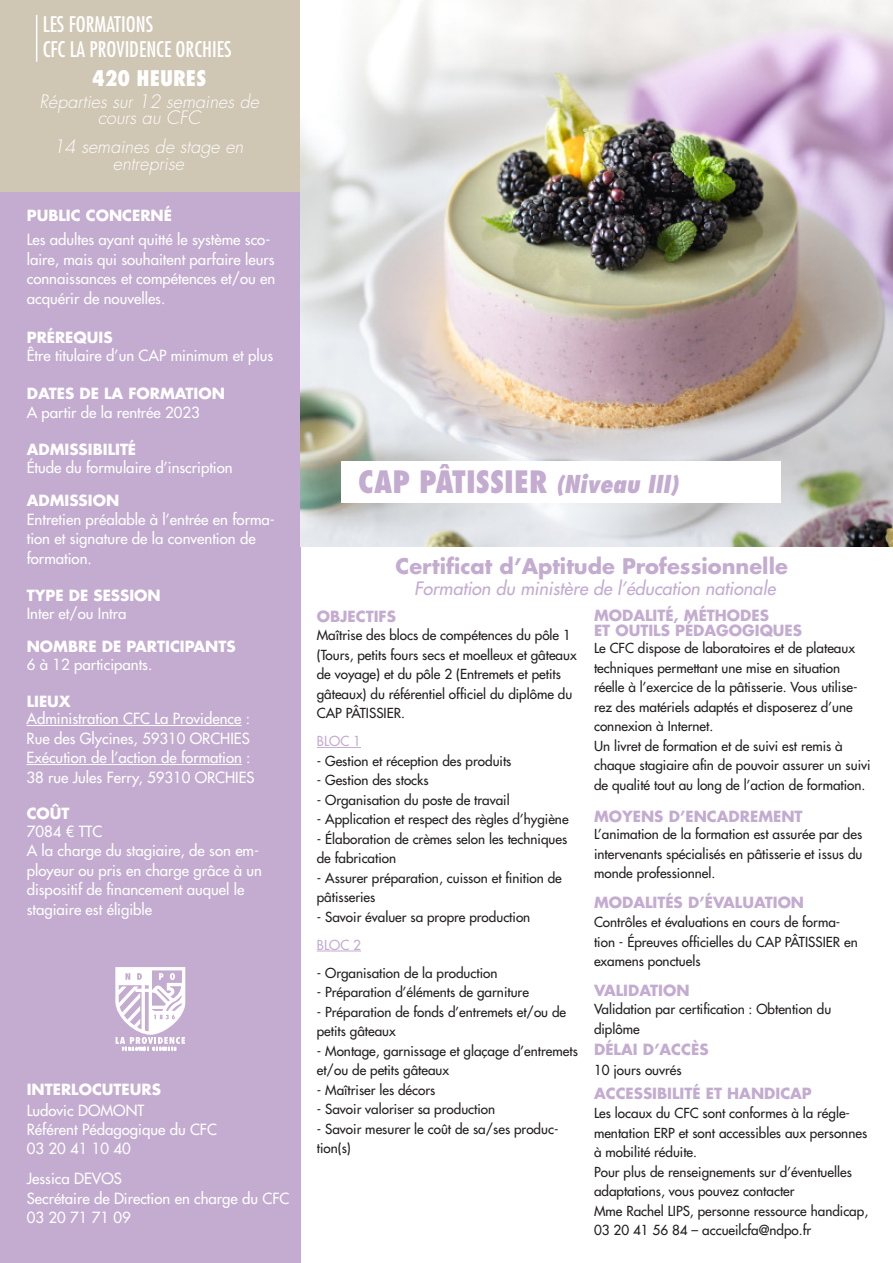
<style>
.page{position:relative;width:893px;height:1263px;background:#fff}
.page>*{position:absolute;margin:0;border:0;box-sizing:border-box;transform-origin:0 0}
.t1{font:800 condensed 30px "Futura Std";color:#c3acd0}
.t2{font:700 21px "Futura Std";color:#c3acd0}
.t3{font:condensed 21px "Futura Std";color:#fff}
.t4{font:800 condensed 21px "Futura Std";color:#fff}
.t5{font:italic 300 18px/16.5px "Futura Std";color:#fff;text-align:center}
.t6{font:italic 500 18px "Futura Std";color:#c3acd0}
.t7{font:500 15px/19.5px "Futura Std";color:#fff}
.t8{font:700 15px "Futura Std";color:#c3acd0}
.t9{font:700 15px "Futura Std";color:#fff}
.t10{font:500 13.5px/19.5px "Futura Std";color:#231f20}
.t11{font:500 13.5px "Futura Std";color:#c3acd0}
.s1{font-style:italic;font-size:24px}
</style>
<div class="page">
<div style="left:0;top:0;width:301px;height:192px;background:#d0c6b4"></div>
<div style="left:0;top:192px;width:301px;height:1071px;background:#c3acd0"></div>
<img style="left:301px;top:0;width:592px;height:546px">
<div style="left:341px;top:461px;width:439px;height:42px;background:#fff"></div>
<hr style="left:27px;top:725px;width:215px;height:1px;background:#fff">
<hr style="left:27px;top:764px;width:215px;height:1px;background:#fff">
<hr style="left:317px;top:747px;width:44px;height:1px;background:#c3acd0">
<hr style="left:317px;top:951px;width:44px;height:1px;background:#c3acd0">
<hr style="left:36px;top:15px;width:1px;height:47px;background:#fff">
<svg style="left:115px;top:967px;width:70px;height:85px"></svg>
<p class="t3" style="left:43px;top:12px;width:112px">LES FORMATIONS</p>
<p class="t3" style="left:43px;top:37px;width:190px">CFC LA PROVIDENCE ORCHIES</p>
<p class="t4" style="left:92px;top:65px;width:116px">420 HEURES</p>
<p class="t5" style="left:39px;top:94px;width:221px">Réparties sur 12 semaines de cours au CFC</p>
<p class="t5" style="left:53px;top:139px;width:191px">14 semaines de stage en entreprise</p>
<p class="t9" style="left:27px;top:205px;width:147px">PUBLIC CONCERNÉ</p>
<p class="t7" style="left:27px;top:230px;width:250px">Les adultes ayant quitté le système sco&shy;laire, mais qui souhaitent parfaire leurs connaissances et compétences et/ou en acquérir de nouvelles.</p>
<p class="t9" style="left:27px;top:327px;width:87px">PRÉREQUIS</p>
<p class="t7" style="left:27px;top:346px;width:248px">Être titulaire d’un CAP minimum et plus</p>
<p class="t9" style="left:27px;top:384px;width:200px">DATES DE LA FORMATION</p>
<p class="t7" style="left:27px;top:403px;width:175px">A partir de la rentrée 2023</p>
<p class="t9" style="left:27px;top:439px;width:111px">ADMISSIBILITÉ</p>
<p class="t7" style="left:27px;top:458px;width:207px">Étude du formulaire d’inscription</p>
<p class="t9" style="left:27px;top:491px;width:94px">ADMISSION</p>
<p class="t7" style="left:27px;top:510px;width:250px">Entretien préalable à l’entrée en forma&shy;tion et signature de la convention de formation.</p>
<p class="t9" style="left:27px;top:585px;width:136px">TYPE DE SESSION</p>
<p class="t7" style="left:27px;top:604px;width:101px">Inter et/ou Intra</p>
<p class="t9" style="left:27px;top:636px;width:210px">NOMBRE DE PARTICIPANTS</p>
<p class="t7" style="left:27px;top:655px;width:127px">6 à 12 participants.</p>
<p class="t9" style="left:27px;top:691px;width:46px">LIEUX</p>
<p class="t7" style="left:27px;top:709px;width:225px">Administration CFC La Providence :</p>
<p class="t7" style="left:27px;top:728px;width:225px">Rue des Glycines, 59310 ORCHIES</p>
<p class="t7" style="left:27px;top:748px;width:230px">Exécution de l’action de formation :<br>38 rue Jules Ferry, 59310 ORCHIES</p>
<p class="t9" style="left:27px;top:804px;width:44px">COÛT</p>
<p class="t7" style="left:27px;top:822px;width:77px">7084 € TTC</p>
<p class="t7" style="left:27px;top:841px;width:237px">A la charge du stagiaire, de son em&shy;ployeur ou pris en charge grâce à un dispositif de financement auquel le stagiaire est éligible</p>
<p class="t9" style="left:27px;top:1079px;width:136px">INTERLOCUTEURS</p>
<p class="t7" style="left:27px;top:1100px;width:119px">Ludovic DOMONT</p>
<p class="t7" style="left:27px;top:1120px;width:192px">Référent Pédagogique du CFC</p>
<p class="t7" style="left:27px;top:1139px;width:106px">03 20 41 10 40</p>
<p class="t7" style="left:27px;top:1169px;width:97px">Jessica DEVOS</p>
<p class="t7" style="left:27px;top:1188px;width:264px">Secrétaire de Direction en charge du CFC</p>
<p class="t7" style="left:27px;top:1207px;width:106px">03 20 71 71 09</p>
<p class="t1" style="left:358px;top:462px;width:321px">CAP PÂTISSIER <span class="s1">(Niveau III)</span></p>
<p class="t2" style="left:396px;top:552px;width:394px">Certificat d’Aptitude Professionnelle</p>
<p class="t6" style="left:414px;top:577px;width:363px">Formation du ministère de l’éducation nationale</p>
<p class="t8" style="left:317px;top:606px;width:81px">OBJECTIFS</p>
<p class="t10" style="left:317px;top:625px;width:261px">Maîtrise des blocs de compétences du pôle 1 (Tours, petits fours secs et moelleux et gâteaux de voyage) et du pôle 2 (Entremets et petits gâteaux) du référentiel officiel du diplôme du CAP PÂTISSIER.</p>
<p class="t11" style="left:317px;top:733px;width:46px">BLOC 1</p>
<p class="t10" style="left:317px;top:751px;width:196px">- Gestion et réception des produits</p>
<p class="t10" style="left:317px;top:770px;width:113px">- Gestion des stocks</p>
<p class="t10" style="left:317px;top:790px;width:194px">- Organisation du poste de travail</p>
<p class="t10" style="left:317px;top:809px;width:253px">- Application et respect des règles d’hygiène</p>
<p class="t10" style="left:317px;top:829px;width:252px">- Élaboration de crèmes selon les techniques de fabrication</p>
<p class="t10" style="left:317px;top:868px;width:247px">- Assurer préparation, cuisson et finition de pâtisseries</p>
<p class="t10" style="left:317px;top:907px;width:215px">- Savoir évaluer sa propre production</p>
<p class="t11" style="left:317px;top:936px;width:46px">BLOC 2</p>
<p class="t10" style="left:317px;top:963px;width:182px">- Organisation de la production</p>
<p class="t10" style="left:317px;top:982px;width:214px">- Préparation d’éléments de garniture</p>
<p class="t10" style="left:317px;top:1002px;width:251px">- Préparation de fonds d’entremets et/ou de petits gâteaux</p>
<p class="t10" style="left:317px;top:1041px;width:263px">- Montage, garnissage et glaçage d’entremets et/ou de petits gâteaux</p>
<p class="t10" style="left:317px;top:1080px;width:120px">- Maîtriser les décors</p>
<p class="t10" style="left:317px;top:1099px;width:180px">- Savoir valoriser sa production</p>
<p class="t10" style="left:317px;top:1119px;width:243px">- Savoir mesurer le coût de sa/ses produc&shy;tion(s)</p>
<p class="t8" style="left:594px;top:605px;width:176px">MODALITÉ, MÉTHODES</p>
<p class="t8" style="left:594px;top:620px;width:210px">ET OUTILS PÉDAGOGIQUES</p>
<p class="t10" style="left:594px;top:638px;width:265px">Le CFC dispose de laboratoires et de plateaux techniques permettant une mise en situation réelle à l’exercice de la pâtisserie. Vous utilise&shy;rez des matériels adaptés et disposerez d’une connexion à Internet.</p>
<p class="t10" style="left:594px;top:736px;width:278px">Un livret de formation et de suivi est remis à chaque stagiaire afin de pouvoir assurer un suivi de qualité tout au long de l’action de formation.</p>
<p class="t8" style="left:594px;top:806px;width:210px">MOYENS D’ENCADREMENT</p>
<p class="t10" style="left:594px;top:825px;width:270px;text-align:justify">L’animation de la formation est assurée par des intervenants spécialisés en pâtisserie et issus du monde professionnel.</p>
<p class="t8" style="left:594px;top:892px;width:212px">MODALITÉS D’ÉVALUATION</p>
<p class="t10" style="left:594px;top:913px;width:265px">Contrôles et évaluations en cours de forma&shy;tion - Épreuves officielles du CAP PÂTISSIER en examens ponctuels</p>
<p class="t8" style="left:594px;top:980px;width:97px">VALIDATION</p>
<p class="t10" style="left:594px;top:1000px;width:239px">Validation par certification : Obtention du diplôme</p>
<p class="t8" style="left:594px;top:1040px;width:116px">DÉLAI D’ACCÈS</p>
<p class="t10" style="left:594px;top:1060px;width:89px">10 jours ouvrés</p>
<p class="t8" style="left:594px;top:1083px;width:219px">ACCESSIBILITÉ ET HANDICAP</p>
<p class="t10" style="left:594px;top:1103px;width:275px">Les locaux du CFC sont conformes à la régle&shy;mentation ERP et sont accessibles aux personnes à mobilité réduite.</p>
<p class="t10" style="left:594px;top:1162px;width:259px">Pour plus de renseignements sur d’éventuelles adaptations, vous pouvez contacter</p>
<p class="t10" style="left:594px;top:1201px;width:276px">Mme Rachel LIPS, personne ressource handicap,<br>03 20 41 56 84 – accueilcfa@ndpo.fr</p>
</div>
